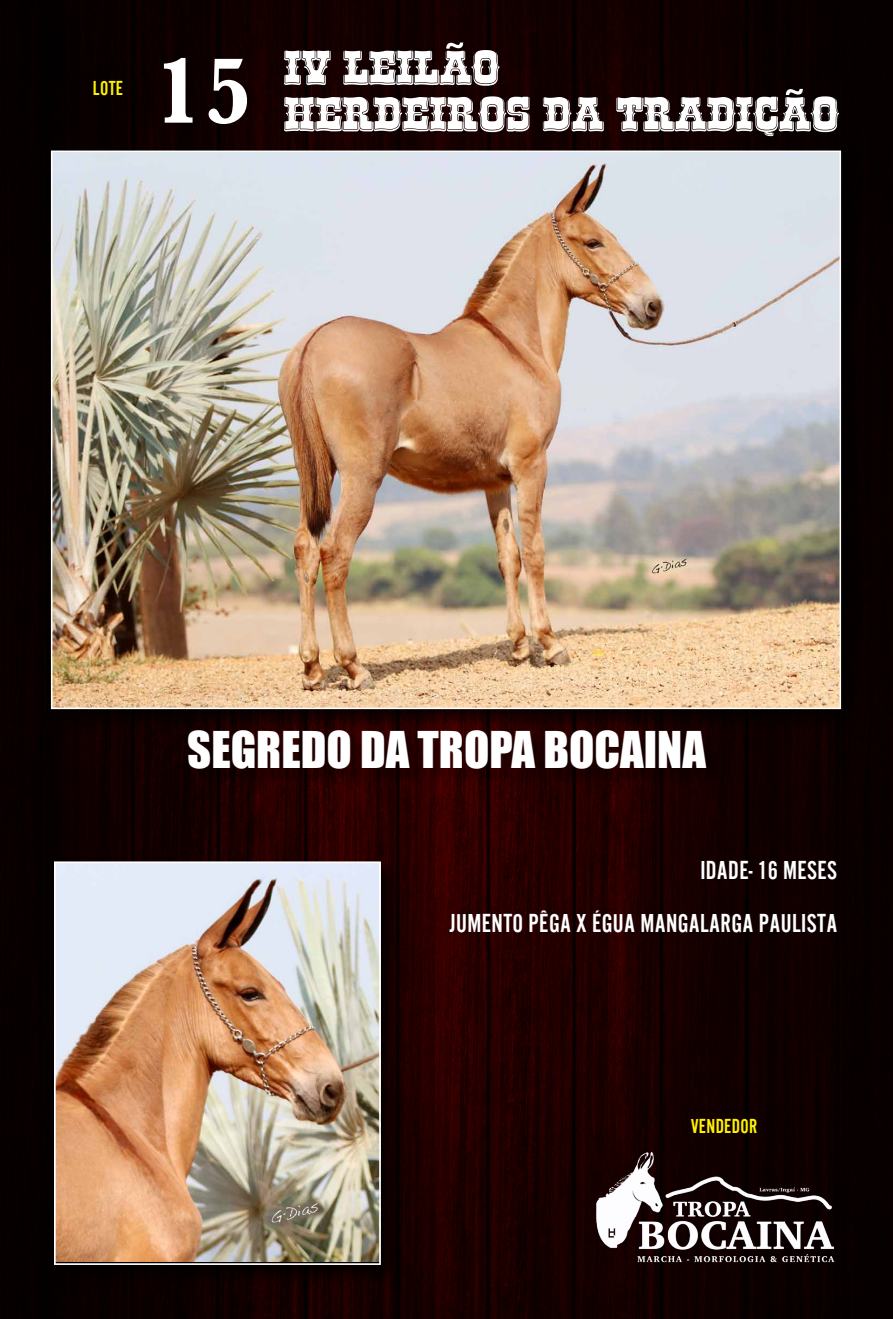
<style>
.page{position:relative;width:893px;height:1319px;background:#fff}
.page>*{position:absolute;margin:0;border:0;box-sizing:border-box;transform-origin:0 0}
.t1{font:700 96px "Baskerville";color:#fff;scale:.89 1}
.t2{font:46.5px "Impact";color:#fff}
.t3{font:27px/52.5px "Alternate Got No 2 D";letter-spacing:.015em;color:#fff;text-align:right}
.t4{font:21px "Alternate Got No 2 D";letter-spacing:.015em;color:#fff200}
</style>
<div class="page">
<img style="left:0;top:0;width:893px;height:1318px">
<div style="left:45px;top:145px;width:819px;height:587px;background:#000;opacity:.77"></div>
<img style="left:54px;top:153px;width:784px;height:553px">
<div style="left:48px;top:856px;width:359px;height:434px;background:#000;opacity:.77"></div>
<img style="left:57px;top:864px;width:321px;height:397px">
<div style="left:54px;top:861px;width:327px;height:403px;border:2px solid #fff"></div>
<div style="left:191px;top:733px;width:533px;height:54px;background:#000;opacity:.33"></div>
<svg style="left:284px;top:51px;width:47px;height:34px"></svg>
<svg style="left:343px;top:43px;width:157px;height:43px"></svg>
<svg style="left:284px;top:96px;width:245px;height:36px"></svg>
<svg style="left:543px;top:97px;width:61px;height:34px"></svg>
<svg style="left:616px;top:89px;width:223px;height:47px"></svg>
<img style="left:592px;top:1146px;width:250px;height:123px">
<p class="t4" style="left:93px;top:77px;width:32px">LOTE</p>
<h1 class="t1" style="left:155px;top:24px;width:111px">15</h1>
<h2 class="t2" style="left:187px;top:713px;width:520px">SEGREDO DA TROPA BOCAINA</h2>
<p class="t3" style="left:450px;top:844px;width:389px">IDADE- 16 MESES<br>JUMENTO PÊGA X ÉGUA MANGALARGA PAULISTA</p>
<p class="t4" style="left:691px;top:1114px;width:68px">VENDEDOR</p>
</div>
